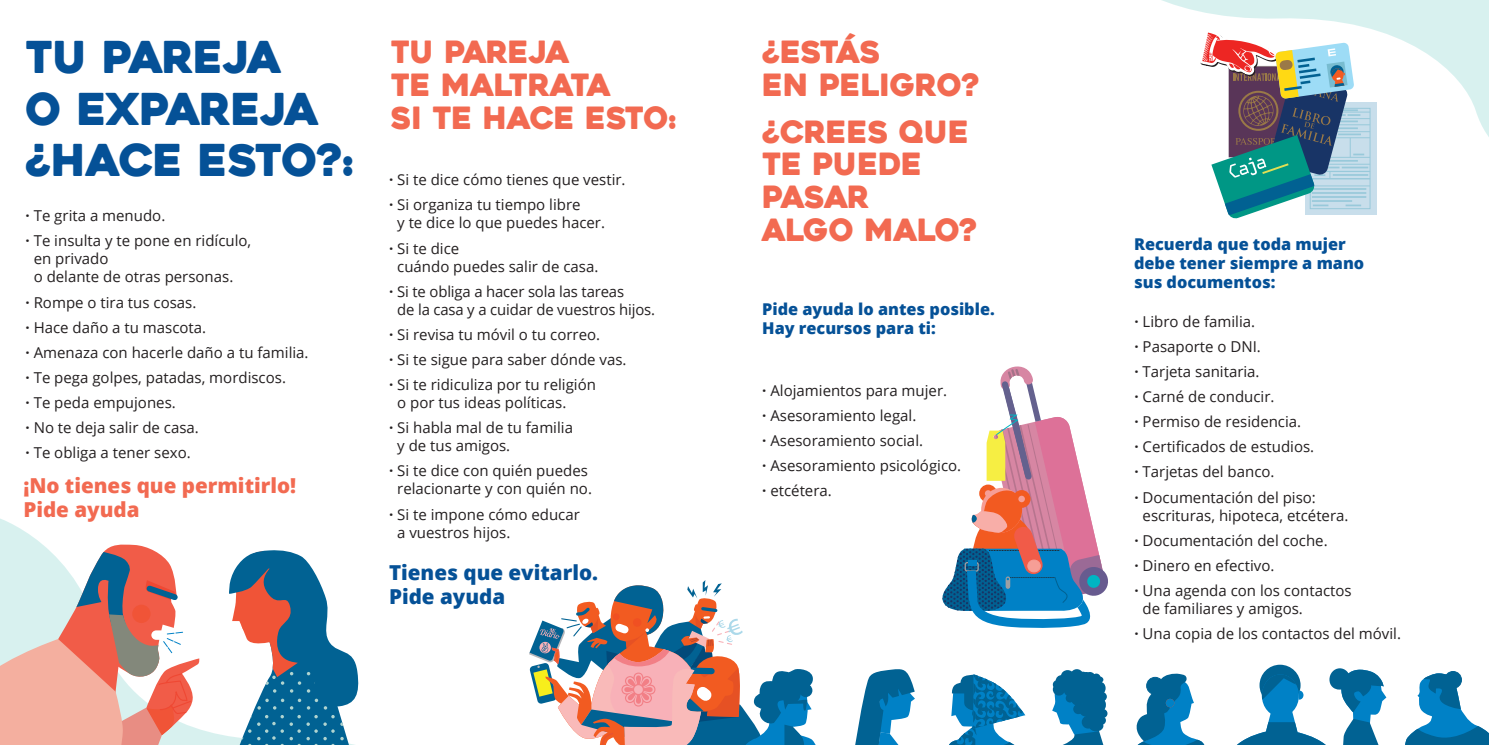
<style>
.page{position:relative;width:1489px;height:745px;background:#fff}
.page>*{position:absolute;margin:0;border:0;box-sizing:border-box;transform-origin:0 0}
.t1{font:43.75px/51.2px "Heavitas";color:#055197}
.t2{font:30.5px "Heavitas";color:#f26a51}
.t3{font:30.5px/32.6px "Heavitas";letter-spacing:-.025em;color:#f26a51}
.t4{font:30.5px "Heavitas";letter-spacing:-.02em;color:#f26a51}
.t5{font:800 20.62px "Open Sans";color:#f26a51}
.t6{font:800 20.62px "Open Sans";color:#055197}
.t7{font:800 16.25px "Open Sans";color:#055197}
.t8{font:15px/18px "Open Sans";color:#231f20}
.s1{font-weight:700}
</style>
<div class="page">
<svg style="left:0;top:518px;width:228px;height:226px"></svg>
<svg style="left:1162px;top:0;width:326px;height:136px"></svg>
<svg style="left:228px;top:550px;width:131px;height:194px"></svg>
<svg style="left:0;top:543px;width:200px;height:201px"></svg>
<div style="left:1444px;top:670px;width:17px;height:18px;border:1px solid #016293;border-radius:50%"></div>
<svg style="left:1405px;top:672px;width:83px;height:72px"></svg>
<svg style="left:1136px;top:673px;width:68px;height:71px"></svg>
<svg style="left:1165px;top:698px;width:9px;height:8px"></svg>
<div style="left:1146px;top:677px;width:17px;height:16px;background:#016293;border-radius:50%"></div>
<div style="left:1146px;top:676px;width:17px;height:18px;border:1px solid #016293;border-radius:50%"></div>
<svg style="left:1052px;top:671px;width:52px;height:73px"></svg>
<svg style="left:1052px;top:679px;width:9px;height:9px"></svg>
<div style="left:1087px;top:695px;width:18px;height:18px;background:#016293;border-radius:50%"></div>
<div style="left:1094px;top:691px;width:12px;height:10px;background:#016293;border-radius:50%"></div>
<div style="left:1095px;top:681px;width:10px;height:12px;background:#016293;border-radius:50%"></div>
<div style="left:1094px;top:676px;width:9px;height:6px;background:#016293;border-radius:50%"></div>
<div style="left:1081px;top:715px;width:13px;height:13px;background:#016293;border-radius:50%"></div>
<div style="left:1088px;top:720px;width:15px;height:11px;background:#016293;border-radius:50%"></div>
<div style="left:1097px;top:715px;width:8px;height:9px;background:#016293;border-radius:50%"></div>
<div style="left:1098px;top:708px;width:9px;height:9px;background:#016293;border-radius:50%"></div>
<div style="left:1073px;top:703px;width:10px;height:10px;background:#016293;border-radius:50%"></div>
<div style="left:1065px;top:693px;width:9px;height:9px;background:#016293;border-radius:50%"></div>
<div style="left:1055px;top:674px;width:12px;height:12px;background:#016293;border-radius:50%"></div>
<svg style="left:1060px;top:669px;width:14px;height:12px"></svg>
<svg style="left:1071px;top:668px;width:11px;height:9px"></svg>
<div style="left:1329px;top:668px;width:20px;height:21px;background:#016293;border-radius:50%"></div>
<svg style="left:1340px;top:668px;width:46px;height:76px"></svg>
<svg style="left:1259px;top:664px;width:41px;height:41px"></svg>
<svg style="left:1238px;top:710px;width:87px;height:34px"></svg>
<div style="left:1261px;top:674px;width:37px;height:42px;background:#0081c6;border-radius:50%"></div>
<svg style="left:1261px;top:674px;width:42px;height:26px"></svg>
<svg style="left:949px;top:674px;width:76px;height:70px"></svg>
<svg style="left:529px;top:580px;width:286px;height:164px"></svg>
<svg style="left:855px;top:669px;width:59px;height:75px"></svg>
<div style="left:1178px;top:4px;width:226px;height:244px;background:#fff"></div>
<svg style="left:1363px;top:102px;width:12px;height:112px"></svg>
<div style="left:1309px;top:108px;width:60px;height:101px;border:1px solid #98c9da"></div>
<hr style="left:1310px;top:112px;width:59px;height:1px;background:#98c9da">
<hr style="left:1310px;top:118px;width:59px;height:1px;background:#98c9da">
<hr style="left:1310px;top:124px;width:59px;height:1px;background:#98c9da">
<hr style="left:1310px;top:131px;width:59px;height:1px;background:#98c9da">
<hr style="left:1310px;top:137px;width:59px;height:1px;background:#98c9da">
<hr style="left:1310px;top:157px;width:59px;height:1px;background:#98c9da">
<hr style="left:1310px;top:164px;width:59px;height:1px;background:#98c9da">
<hr style="left:1310px;top:171px;width:59px;height:1px;background:#98c9da">
<hr style="left:1310px;top:178px;width:59px;height:1px;background:#98c9da">
<hr style="left:1310px;top:185px;width:59px;height:1px;background:#98c9da">
<hr style="left:1341px;top:166px;width:26px;height:2px;background:#98c9da">
<hr style="left:1332px;top:174px;width:35px;height:2px;background:#98c9da">
<hr style="left:1311px;top:188px;width:55px;height:2px;background:#98c9da">
<hr style="left:1311px;top:192px;width:55px;height:2px;background:#98c9da">
<hr style="left:1311px;top:196px;width:55px;height:2px;background:#98c9da">
<svg style="left:1194px;top:4px;width:169px;height:215px"></svg>
<svg style="left:942px;top:366px;width:166px;height:262px"></svg>
<div style="left:1027px;top:559px;width:13px;height:12px;background:#f69e96;border-radius:50%"></div>
<div style="left:1027px;top:559px;width:13px;height:12px;border:1px solid #f69e96;border-radius:50%"></div>
<p class="t1" style="left:26px;top:32px;width:329px">TU PAREJA<br>O EXPAREJA ¿HACE ESTO?:</p>
<p class="t8" style="left:26px;top:206px;width:141px"><span class="s1">·</span> Te grita a menudo.</p>
<p class="t8" style="left:34px;top:231px;width:219px;text-indent:-8px"><span class="s1">·</span> Te insulta y te pone en ridículo, en privado<br>o delante de otras personas.</p>
<p class="t8" style="left:26px;top:292px;width:172px"><span class="s1">·</span> Rompe o tira tus cosas.</p>
<p class="t8" style="left:26px;top:317px;width:182px"><span class="s1">·</span> Hace daño a tu mascota.</p>
<p class="t8" style="left:26px;top:343px;width:284px"><span class="s1">·</span> Amenaza con hacerle daño a tu familia.</p>
<p class="t8" style="left:26px;top:368px;width:262px"><span class="s1">·</span> Te pega golpes, patadas, mordiscos.</p>
<p class="t8" style="left:26px;top:393px;width:152px"><span class="s1">·</span> Te peda empujones.</p>
<p class="t8" style="left:26px;top:418px;width:175px"><span class="s1">·</span> No te deja salir de casa.</p>
<p class="t8" style="left:26px;top:443px;width:167px"><span class="s1">·</span> Te obliga a tener sexo.</p>
<p class="t5" style="left:23px;top:469px;width:274px">¡No tienes que permitirlo!</p>
<p class="t5" style="left:23px;top:493px;width:118px">Pide ayuda</p>
<p class="t4" style="left:391px;top:34px;width:180px">TU PAREJA</p>
<p class="t4" style="left:391px;top:66px;width:222px">TE MALTRATA</p>
<p class="t2" style="left:391px;top:99px;width:287px">SI TE HACE ESTO:</p>
<p class="t8" style="left:389px;top:170px;width:238px"><span class="s1">·</span> Si te dice cómo tienes que vestir.</p>
<p class="t8" style="left:397px;top:195px;width:209px;text-indent:-8px"><span class="s1">·</span> Si organiza tu tiempo libre<br>y te dice lo que puedes hacer.</p>
<p class="t8" style="left:397px;top:238px;width:203px;text-indent:-8px"><span class="s1">·</span> Si te dice<br>cuándo puedes salir de casa.</p>
<p class="t8" style="left:397px;top:282px;width:259px;text-indent:-8px"><span class="s1">·</span> Si te obliga a hacer sola las tareas<br>de la casa y a cuidar de vuestros hijos.</p>
<p class="t8" style="left:389px;top:325px;width:213px"><span class="s1">·</span> Si revisa tu móvil o tu correo.</p>
<p class="t8" style="left:389px;top:350px;width:239px"><span class="s1">·</span> Si te sigue para saber dónde vas.</p>
<p class="t8" style="left:397px;top:375px;width:200px;text-indent:-8px"><span class="s1">·</span> Si te ridiculiza por tu religión o por tus ideas políticas.</p>
<p class="t8" style="left:397px;top:418px;width:177px;text-indent:-8px"><span class="s1">·</span> Si habla mal de tu familia y de tus amigos.</p>
<p class="t8" style="left:389px;top:461px;width:204px;text-align:center"><span class="s1">·</span> Si te dice con quién puedes relacionarte y con quién no.</p>
<p class="t8" style="left:397px;top:504px;width:184px;text-indent:-8px"><span class="s1">·</span> Si te impone cómo educar a vuestros hijos.</p>
<p class="t6" style="left:389px;top:556px;width:211px">Tienes que evitarlo.</p>
<p class="t6" style="left:389px;top:580px;width:118px">Pide ayuda</p>
<p class="t2" style="left:762px;top:34px;width:120px">¿ESTÁS</p>
<p class="t2" style="left:762px;top:66px;width:219px">EN PELIGRO?</p>
<p class="t2" style="left:762px;top:113px;width:208px">¿CREES QUE</p>
<p class="t3" style="left:762px;top:148px;width:161px">TE PUEDE<br>PASAR</p>
<p class="t3" style="left:762px;top:213px;width:217px">ALGO MALO?</p>
<p class="t7" style="left:762px;top:297px;width:234px">Pide ayuda lo antes posible.</p>
<p class="t7" style="left:762px;top:315px;width:175px">Hay recursos para ti:</p>
<p class="t8" style="left:762px;top:381px;width:186px"><span class="s1">·</span> Alojamientos para mujer.</p>
<p class="t8" style="left:762px;top:406px;width:156px"><span class="s1">·</span> Asesoramiento legal.</p>
<p class="t8" style="left:762px;top:431px;width:162px"><span class="s1">·</span> Asesoramiento social.</p>
<p class="t8" style="left:762px;top:456px;width:200px"><span class="s1">·</span> Asesoramiento psicológico.</p>
<p class="t8" style="left:762px;top:481px;width:71px"><span class="s1">·</span> etcétera.</p>
<p class="t7" style="left:1134px;top:231px;width:213px">Recuerda que toda mujer</p>
<p class="t7" style="left:1134px;top:250px;width:232px">debe tener siempre a mano</p>
<p class="t7" style="left:1134px;top:269px;width:143px">sus documentos:</p>
<p class="t8" style="left:1134px;top:312px;width:122px"><span class="s1">·</span> Libro de familia.</p>
<p class="t8" style="left:1134px;top:337px;width:128px"><span class="s1">·</span> Pasaporte o DNI.</p>
<p class="t8" style="left:1134px;top:362px;width:127px"><span class="s1">·</span> Tarjeta sanitaria.</p>
<p class="t8" style="left:1134px;top:387px;width:141px"><span class="s1">·</span> Carné de conducir.</p>
<p class="t8" style="left:1134px;top:412px;width:168px"><span class="s1">·</span> Permiso de residencia.</p>
<p class="t8" style="left:1134px;top:437px;width:181px"><span class="s1">·</span> Certificados de estudios.</p>
<p class="t8" style="left:1134px;top:462px;width:142px"><span class="s1">·</span> Tarjetas del banco.</p>
<p class="t8" style="left:1142px;top:487px;width:207px;text-indent:-8px"><span class="s1">·</span> Documentación del piso: escrituras, hipoteca, etcétera.</p>
<p class="t8" style="left:1134px;top:530px;width:195px"><span class="s1">·</span> Documentación del coche.</p>
<p class="t8" style="left:1134px;top:555px;width:141px"><span class="s1">·</span> Dinero en efectivo.</p>
<p class="t8" style="left:1142px;top:580px;width:210px;text-indent:-8px"><span class="s1">·</span> Una agenda con los contactos de familiares y amigos.</p>
<p class="t8" style="left:1134px;top:623px;width:268px"><span class="s1">·</span> Una copia de los contactos del móvil.</p>
</div>
